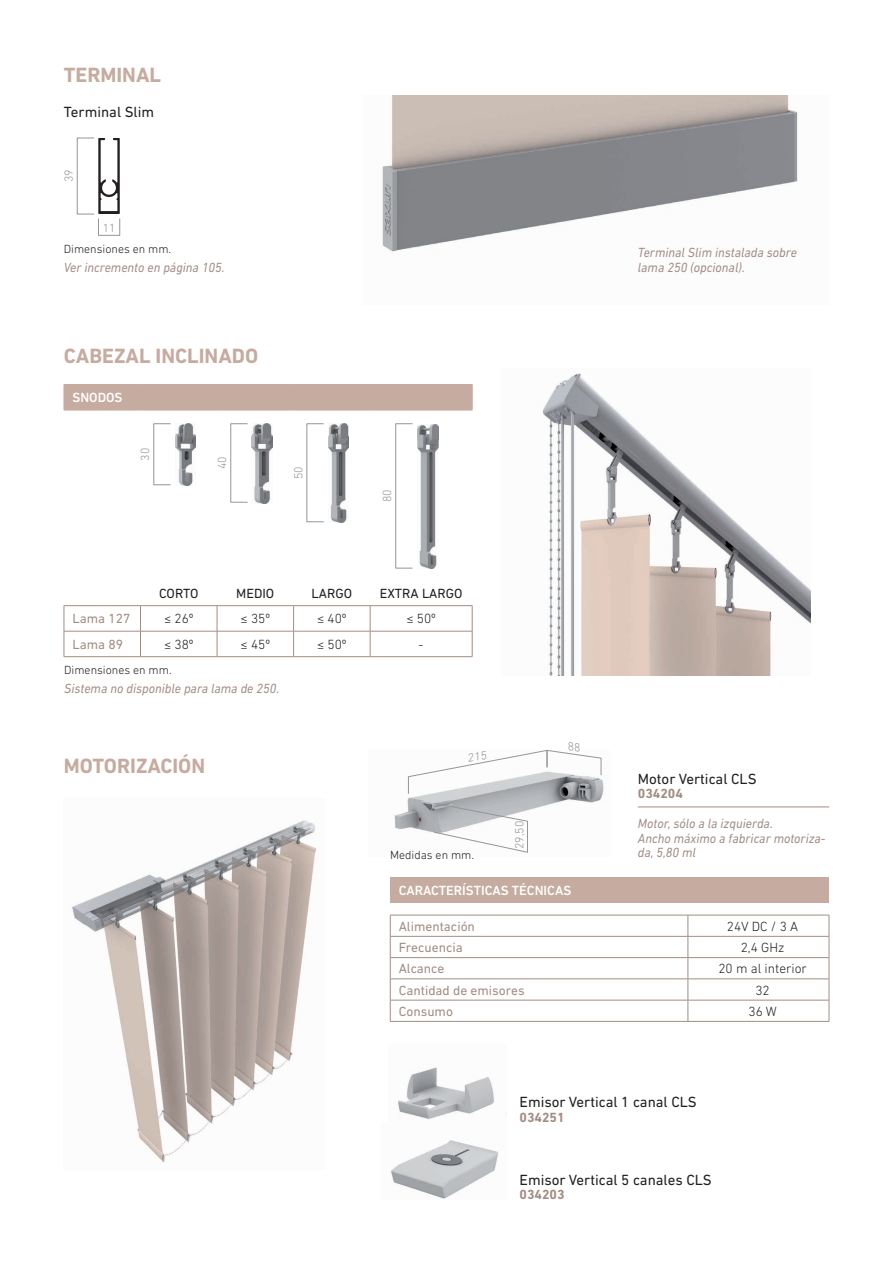
<style>
.page{position:relative;width:893px;height:1263px;background:#fff}
.page>*{position:absolute;margin:0;border:0;box-sizing:border-box;transform-origin:0 0}
._0_2_Titulo_2_Nivel{font:700 21px "DIN Next LT Pro";color:#c6aca0}
._0_1_3_Titulos_Image{font:15px "DIN Next LT Pro";color:#231f20}
.t1{font:italic 13.5px/14.2px "DIN Next LT Pro";color:#a28d84;scale:.95 1}
.t2{font:13.5px "DIN Next LT Pro";color:#a28d84}
.t3{font:300 13.5px "DIN Next LT Pro";color:#231f20}
.t4{font:500 13.5px "DIN Next LT Pro";color:#fff}
.t5{font:13.5px "DIN Next LT Pro";color:#231f20}
.t6{font:700 13.5px "DIN Next LT Pro";color:#a28d84}
.t7{font:300 12px "DIN Next LT Pro";color:#231f20}
.t8{font:300 12px "DIN Next LT Pro";color:#939598}
</style>
<div class="page">
<div style="left:390px;top:877px;width:439px;height:25px;background:#c6aca0"></div>
<hr style="left:390px;top:915px;width:298px;height:1px;background:#a28d84">
<hr style="left:688px;top:915px;width:141px;height:1px;background:#a28d84">
<hr style="left:390px;top:936px;width:298px;height:1px;background:#a28d84">
<hr style="left:688px;top:936px;width:141px;height:1px;background:#a28d84">
<hr style="left:390px;top:957px;width:298px;height:1px;background:#a28d84">
<hr style="left:688px;top:957px;width:141px;height:1px;background:#a28d84">
<hr style="left:390px;top:978px;width:298px;height:1px;background:#a28d84">
<hr style="left:688px;top:978px;width:141px;height:1px;background:#a28d84">
<hr style="left:390px;top:1000px;width:298px;height:1px;background:#a28d84">
<svg style="left:390px;top:915px;width:1px;height:106px"></svg>
<hr style="left:688px;top:1000px;width:141px;height:1px;background:#a28d84">
<svg style="left:688px;top:915px;width:1px;height:106px"></svg>
<svg style="left:829px;top:915px;width:1px;height:106px"></svg>
<hr style="left:390px;top:1021px;width:298px;height:1px;background:#a28d84">
<hr style="left:688px;top:1021px;width:141px;height:1px;background:#a28d84">
<img style="left:382px;top:95px;width:417px;height:157px">
<svg style="left:98px;top:138px;width:22px;height:76px"></svg>
<div style="left:77px;top:138px;width:17px;height:76px;border:1px solid #939598"></div>
<div style="left:98px;top:218px;width:22px;height:17px;border:1px solid #939598"></div>
<div style="left:64px;top:384px;width:409px;height:26px;background:#c6aca0"></div>
<hr style="left:64px;top:410px;width:77px;height:1px;background:#c6aca0">
<hr style="left:141px;top:410px;width:76px;height:1px;background:#c6aca0">
<hr style="left:217px;top:410px;width:77px;height:1px;background:#c6aca0">
<hr style="left:294px;top:410px;width:76px;height:1px;background:#c6aca0">
<hr style="left:370px;top:410px;width:102px;height:1px;background:#c6aca0">
<hr style="left:64px;top:605px;width:77px;height:1px;background:#a28d84">
<hr style="left:141px;top:605px;width:76px;height:1px;background:#a28d84">
<hr style="left:217px;top:605px;width:77px;height:1px;background:#a28d84">
<hr style="left:294px;top:605px;width:76px;height:1px;background:#a28d84">
<hr style="left:370px;top:605px;width:102px;height:1px;background:#a28d84">
<hr style="left:64px;top:631px;width:77px;height:1px;background:#a28d84">
<svg style="left:64px;top:606px;width:1px;height:50px"></svg>
<hr style="left:141px;top:631px;width:76px;height:1px;background:#a28d84">
<svg style="left:140px;top:606px;width:1px;height:50px"></svg>
<hr style="left:217px;top:631px;width:77px;height:1px;background:#a28d84">
<svg style="left:217px;top:606px;width:1px;height:50px"></svg>
<hr style="left:294px;top:631px;width:76px;height:1px;background:#a28d84">
<svg style="left:293px;top:606px;width:1px;height:50px"></svg>
<hr style="left:370px;top:631px;width:102px;height:1px;background:#a28d84">
<svg style="left:370px;top:606px;width:1px;height:50px"></svg>
<svg style="left:472px;top:606px;width:1px;height:50px"></svg>
<hr style="left:64px;top:656px;width:77px;height:1px;background:#a28d84">
<hr style="left:141px;top:656px;width:76px;height:1px;background:#a28d84">
<hr style="left:217px;top:656px;width:77px;height:1px;background:#a28d84">
<hr style="left:294px;top:656px;width:76px;height:1px;background:#a28d84">
<hr style="left:370px;top:656px;width:102px;height:1px;background:#a28d84">
<img style="left:175px;top:423px;width:21px;height:62px">
<img style="left:252px;top:423px;width:20px;height:81px">
<img style="left:328px;top:423px;width:21px;height:99px">
<img style="left:417px;top:424px;width:21px;height:144px">
<img style="left:542px;top:373px;width:269px;height:302px">
<img style="left:394px;top:757px;width:210px;height:76px">
<svg style="left:434px;top:803px;width:94px;height:50px"></svg>
<img style="left:72px;top:820px;width:244px;height:343px">
<hr style="left:638px;top:807px;width:191px;height:1px;background:#a28d84">
<img style="left:391px;top:1140px;width:108px;height:59px">
<img style="left:398px;top:1067px;width:96px;height:52px">
<svg style="left:408px;top:750px;width:193px;height:44px"></svg>
<p class="_0_2_Titulo_2_Nivel" style="left:64px;top:62px;width:99px">TERMINAL</p>
<p class="_0_1_3_Titulos_Image" style="left:64px;top:103px;width:92px">Terminal Slim</p>
<p class="t8" style="left:62px;top:182px;width:14px;rotate:-90deg">39</p>
<p class="t8" style="left:103px;top:221px;width:14px">11</p>
<p class="t7" style="left:64px;top:242px;width:109px">Dimensiones en mm.</p>
<p class="t1" style="left:64px;top:260px;width:171px">Ver incremento en página 105.</p>
<p class="_0_2_Titulo_2_Nivel" style="left:64px;top:344px;width:196px">CABEZAL INCLINADO</p>
<p class="t4" style="left:72px;top:390px;width:52px">SNODOS</p>
<p class="t8" style="left:138px;top:461px;width:14px;rotate:-90deg">30</p>
<p class="t8" style="left:215px;top:469px;width:14px;rotate:-90deg">40</p>
<p class="t8" style="left:291px;top:479px;width:14px;rotate:-90deg">50</p>
<p class="t8" style="left:380px;top:502px;width:14px;rotate:-90deg">80</p>
<p class="t5" style="left:159px;top:585px;width:41px">CORTO</p>
<p class="t5" style="left:236px;top:585px;width:40px">MEDIO</p>
<p class="t5" style="left:312px;top:585px;width:42px">LARGO</p>
<p class="t5" style="left:380px;top:585px;width:84px">EXTRA LARGO</p>
<p class="t2" style="left:72px;top:611px;width:59px">Lama 127</p>
<p class="t3" style="left:164px;top:611px;width:31px">≤ 26º</p>
<p class="t3" style="left:241px;top:611px;width:31px">≤ 35º</p>
<p class="t3" style="left:317px;top:611px;width:31px">≤ 40º</p>
<p class="t3" style="left:406px;top:611px;width:31px">≤ 50º</p>
<p class="t2" style="left:72px;top:637px;width:52px">Lama 89</p>
<p class="t3" style="left:164px;top:637px;width:31px">≤ 38º</p>
<p class="t3" style="left:241px;top:637px;width:31px">≤ 45º</p>
<p class="t3" style="left:317px;top:637px;width:31px">≤ 50º</p>
<p class="t3" style="left:419px;top:637px;width:7px">-</p>
<p class="t7" style="left:64px;top:663px;width:109px">Dimensiones en mm.</p>
<p class="t1" style="left:64px;top:681px;width:228px">Sistema no disponible para lama de 250.</p>
<p class="_0_2_Titulo_2_Nivel" style="left:64px;top:754px;width:143px">MOTORIZACIÓN</p>
<p class="t7" style="left:390px;top:848px;width:86px">Medidas en mm.</p>
<p class="t8" style="left:512px;top:849px;width:30px;rotate:-90deg">29,50</p>
<p class="t1" style="left:638px;top:245px;width:169px">Terminal Slim instalada sobre lama 250 (opcional).</p>
<p class="_0_1_3_Titulos_Image" style="left:638px;top:770px;width:120px">Motor Vertical CLS</p>
<p class="t6" style="left:638px;top:785px;width:47px">034204</p>
<p class="t1" style="left:638px;top:816px;width:144px">Motor, sólo a la izquierda.</p>
<p class="t1" style="left:638px;top:831px;width:199px">Ancho máximo a fabricar motoriza&shy;da, 5,80 ml</p>
<p class="t4" style="left:399px;top:882px;width:174px">CARACTERÍSTICAS TÉCNICAS</p>
<p class="t2" style="left:399px;top:918px;width:78px">Alimentación</p>
<p class="t3" style="left:727px;top:918px;width:73px">24V DC / 3 A</p>
<p class="t2" style="left:399px;top:940px;width:66px">Frecuencia</p>
<p class="t3" style="left:741px;top:940px;width:45px">2,4 GHz</p>
<p class="t2" style="left:399px;top:961px;width:47px">Alcance</p>
<p class="t3" style="left:718px;top:961px;width:90px">20 m al interior</p>
<p class="t2" style="left:399px;top:982px;width:127px">Cantidad de emisores</p>
<p class="t3" style="left:755px;top:982px;width:16px">32</p>
<p class="t2" style="left:399px;top:1003px;width:56px">Consumo</p>
<p class="t3" style="left:748px;top:1003px;width:30px">36 W</p>
<p class="_0_1_3_Titulos_Image" style="left:520px;top:1094px;width:179px">Emisor Vertical 1 canal CLS</p>
<p class="t6" style="left:520px;top:1109px;width:47px">034251</p>
<p class="_0_1_3_Titulos_Image" style="left:520px;top:1171px;width:194px">Emisor Vertical 5 canales CLS</p>
<p class="t6" style="left:520px;top:1186px;width:47px">034203</p>
</div>
